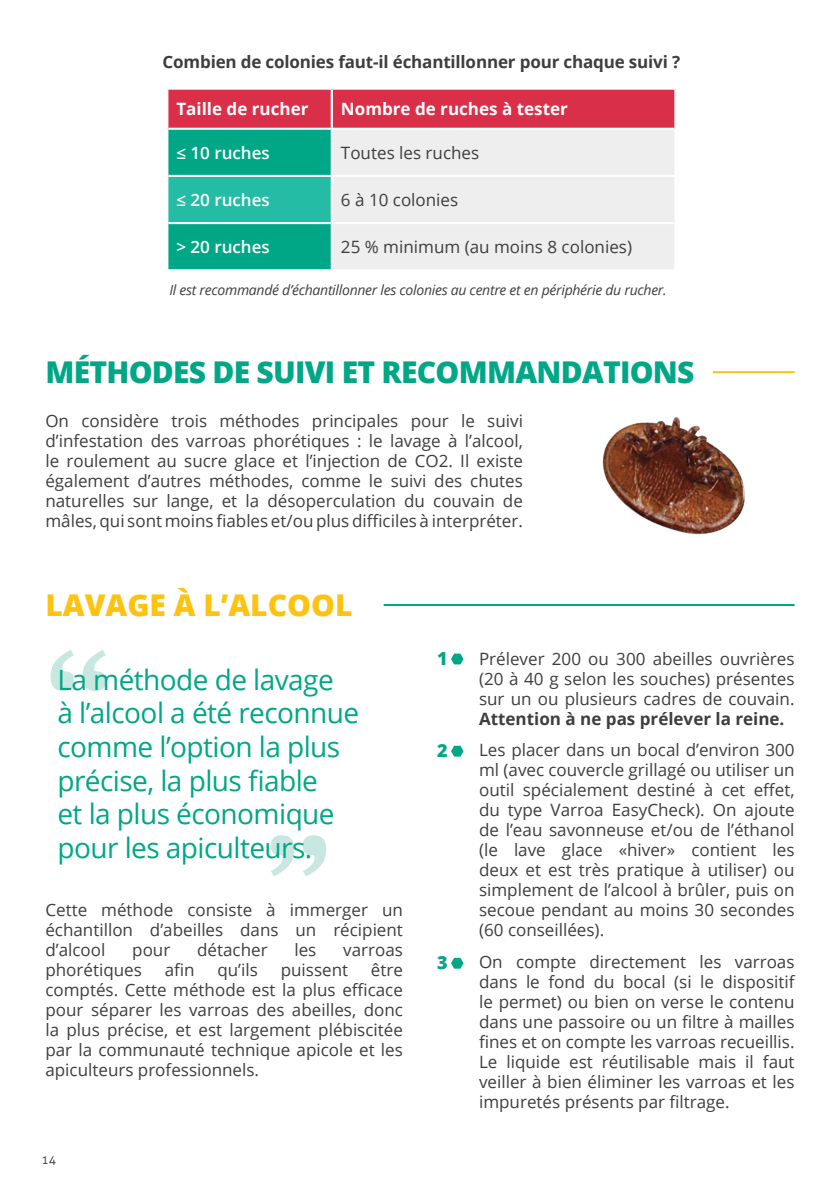
<style>
.page{position:relative;width:840px;height:1191px;background:#fff}
.page>*{position:absolute;margin:0;border:0;box-sizing:border-box;transform-origin:0 0}
.t1{font:138.2px "Superclarendon";color:#b1ddd4}
.t2{font:800 30px "Open Sans";letter-spacing:-.025em;color:#00a786}
.t3{font:800 30px "Open Sans";color:#fec210}
.t4{font:28px/33.6px "Open Sans";letter-spacing:-.02em;color:#00a786}
.t5{font:800 18px "Open Sans";color:#00a786}
.t6{font:17px/20px "Open Sans";color:#3e3e3f;text-align:justify}
.t7{font:700 17px "Open Sans";letter-spacing:-.01em;color:#3e3e3f}
.t8{font:700 17px "Open Sans";color:#fff}
.t9{font:600 17px "Open Sans";color:#fff}
.t10{font:italic 14px "Open Sans";letter-spacing:-.02em;color:#3e3e3f}
.t11{font:300 12px "Aller";color:#231f20}
.s1{font-weight:700}
</style>
<div class="page">
<svg style="left:168px;top:90px;width:506px;height:179px;background:#7c6464"></svg>
<div style="left:333px;top:130px;width:341px;height:139px;background:#eeeeef"></div>
<div style="left:167px;top:176px;width:164px;height:47px;background:#24bca4"></div>
<hr style="left:331px;top:175px;width:343px;height:2px;background:#fff">
<hr style="left:331px;top:222px;width:343px;height:2px;background:#fff">
<hr style="left:330px;top:90px;width:3px;height:38px;background:#fff">
<hr style="left:331px;top:128px;width:343px;height:2px;background:#fff">
<hr style="left:166px;top:176px;width:2px;height:47px;background:#fff">
<hr style="left:168px;top:128px;width:163px;height:2px;background:#fff">
<hr style="left:330px;top:130px;width:3px;height:45px;background:#fff">
<hr style="left:330px;top:177px;width:3px;height:45px;background:#fff">
<hr style="left:330px;top:224px;width:3px;height:45px;background:#fff">
<hr style="left:168px;top:175px;width:163px;height:2px;background:#fff">
<hr style="left:168px;top:222px;width:163px;height:2px;background:#fff">
<hr style="left:383px;top:604px;width:411px;height:2px;background:#00a786">
<svg style="left:451px;top:653px;width:12px;height:11px"></svg>
<svg style="left:451px;top:745px;width:12px;height:11px"></svg>
<svg style="left:451px;top:957px;width:12px;height:11px"></svg>
<hr style="left:712px;top:371px;width:82px;height:2px;background:#fec210">
<img style="left:602px;top:417px;width:143px;height:118px">
<p class="t7" style="left:162px;top:50px;width:519px">Combien de colonies faut-il échantillonner pour chaque suivi ?</p>
<p class="t8" style="left:176px;top:97px;width:133px">Taille de rucher</p>
<p class="t8" style="left:341px;top:97px;width:228px">Nombre de ruches à tester</p>
<p class="t9" style="left:176px;top:141px;width:95px">≤ 10 ruches</p>
<p class="t6" style="left:341px;top:142px;width:140px">Toutes les ruches</p>
<p class="t9" style="left:176px;top:188px;width:95px">≤ 20 ruches</p>
<p class="t6" style="left:341px;top:189px;width:119px">6 à 10 colonies</p>
<p class="t9" style="left:176px;top:235px;width:95px">&gt; 20 ruches</p>
<p class="t6" style="left:341px;top:236px;width:292px">25 % minimum (au moins 8 colonies)</p>
<p class="t10" style="left:169px;top:280px;width:498px">Il est recommandé d’échantillonner les colonies au centre et en périphérie du rucher.</p>
<p class="t2" style="left:45px;top:349px;width:650px">MÉTHODES DE SUIVI ET RECOMMANDATIONS</p>
<p class="t6" style="left:45px;top:410px;width:479px">On considère trois méthodes principales pour le suivi d’infestation des varroas phorétiques : le lavage à l’alcool, le roulement au sucre glace et l’injection de CO2. Il existe également d’autres méthodes, comme le suivi des chutes naturelles sur lange, et la désoperculation du couvain de mâles, qui sont moins fiables et/ou plus difficiles à interpréter.</p>
<p class="t3" style="left:45px;top:582px;width:308px">LAVAGE À L’ALCOOL</p>
<h1 class="t1" style="left:45px;top:614px;width:68px">“</h1>
<p class="t4" style="left:57px;top:662px;width:303px">La méthode de lavage<br>à l’alcool a été reconnue comme l’option la plus précise, la plus fiable<br>et la plus économique pour les apiculteurs.</p>
<h1 class="t1" style="left:331px;top:911px;width:68px;rotate:-180deg">“</h1>
<p class="t6" style="left:45px;top:899px;width:359px">Cette méthode consiste à immerger un échantillon d’abeilles dans un récipient d’alcool</p>
<p class="t6" style="left:132px;top:939px;width:40px">pour</p>
<p class="t6" style="left:197px;top:939px;width:72px">détacher</p>
<p class="t6" style="left:294px;top:939px;width:23px">les</p>
<p class="t6" style="left:343px;top:939px;width:61px">varroas</p>
<p class="t6" style="left:45px;top:959px;width:98px">phorétiques</p>
<p class="t6" style="left:165px;top:959px;width:31px">afin</p>
<p class="t6" style="left:217px;top:959px;width:42px">qu’ils</p>
<p class="t6" style="left:280px;top:959px;width:69px">puissent</p>
<p class="t6" style="left:45px;top:959px;width:359px;text-indent:325px">être comptés. Cette méthode est la plus efficace pour séparer les varroas des abeilles, donc la plus précise, et est largement plébiscitée par la communauté technique apicole et les apiculteurs professionnels.</p>
<p class="t11" style="left:42px;top:1152px;width:16px">14</p>
<p class="t5" style="left:437px;top:644px;width:12px">1</p>
<p class="t5" style="left:437px;top:737px;width:12px">2</p>
<p class="t5" style="left:437px;top:949px;width:12px">3</p>
<p class="t6" style="left:479px;top:648px;width:317px">Prélever 200 ou 300 abeilles ouvrières (20 à 40 g selon les souches) présentes sur un ou plusieurs cadres de couvain.<br><span class="s1">Attention à ne pas prélever la reine.</span></p>
<p class="t6" style="left:479px;top:739px;width:317px">Les placer dans un bocal d’environ 300 ml (avec couvercle grillagé ou utiliser un outil spécialement destiné à cet effet, du type Varroa EasyCheck). On ajoute de l’eau savonneuse et/ou de l’éthanol (le lave glace «hiver» contient les deux et est très pratique à utiliser) ou simplement de l’alcool à brûler, puis on secoue pendant au moins 30 secondes (60 conseillées).</p>
<p class="t6" style="left:479px;top:951px;width:317px">On compte directement les varroas dans le fond du bocal (si le dispositif le permet) ou bien on verse le contenu dans une passoire ou un filtre à mailles fines et on compte les varroas recueillis.<br>Le liquide est réutilisable mais il faut veiller à bien éliminer les varroas et les impuretés présents par filtrage.</p>
</div>
